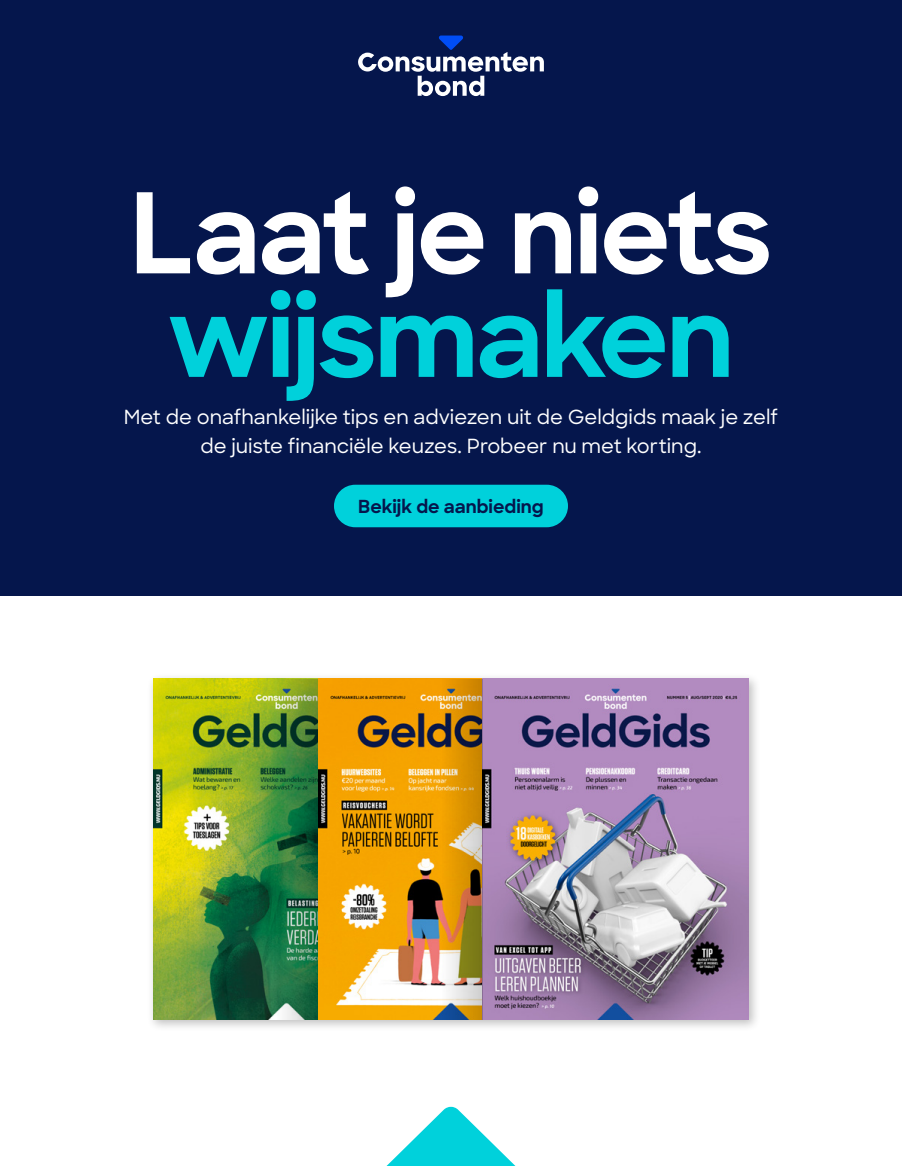
<style>
.page{position:relative;width:902px;height:1166px;background:#fff}
.page>*{position:absolute;margin:0;border:0;box-sizing:border-box;transform-origin:0 0}
.t1{font:700 111px "Sharp Sans";letter-spacing:-.02em;color:#fff}
.t2{font:700 111px "Sharp Sans";letter-spacing:-.02em;color:#00d1db}
.t3{font:500 19.5px/28.5px "Sharp Sans";color:#fff;text-align:center}
.t4{font:700 18px "Sharp Sans";color:#05164c}
</style>
<div class="page">
<div style="left:0;top:0;width:901px;height:595px;background:#05164c"></div>
<svg style="left:387px;top:1106px;width:128px;height:59px"></svg>
<svg style="left:358px;top:36px;width:186px;height:60px"></svg>
<div style="left:334px;top:484px;width:234px;height:43px;background:#00d1db;border-radius:21px"></div>
<div style="left:147px;top:672px;width:613px;height:359px;background:#000;opacity:.25"></div>
<img style="left:153px;top:678px;width:122px;height:341px">
<img style="left:318px;top:678px;width:122px;height:341px">
<img style="left:483px;top:678px;width:265px;height:341px">
<img style="left:275px;top:678px;width:43px;height:341px">
<img style="left:440px;top:678px;width:43px;height:341px">
<h1 class="t1" style="left:130px;top:151px;width:644px">Laat je niets</h1>
<h1 class="t2" style="left:167px;top:254px;width:568px">wijsmaken</h1>
<p class="t3" style="left:124px;top:402px;width:655px">Met de onafhankelijke tips en adviezen uit de Geldgids maak je zelf de juiste financiële keuzes. Probeer nu met korting.</p>
<p class="t4" style="left:358px;top:492px;width:187px">Bekijk de aanbieding</p>
</div>
